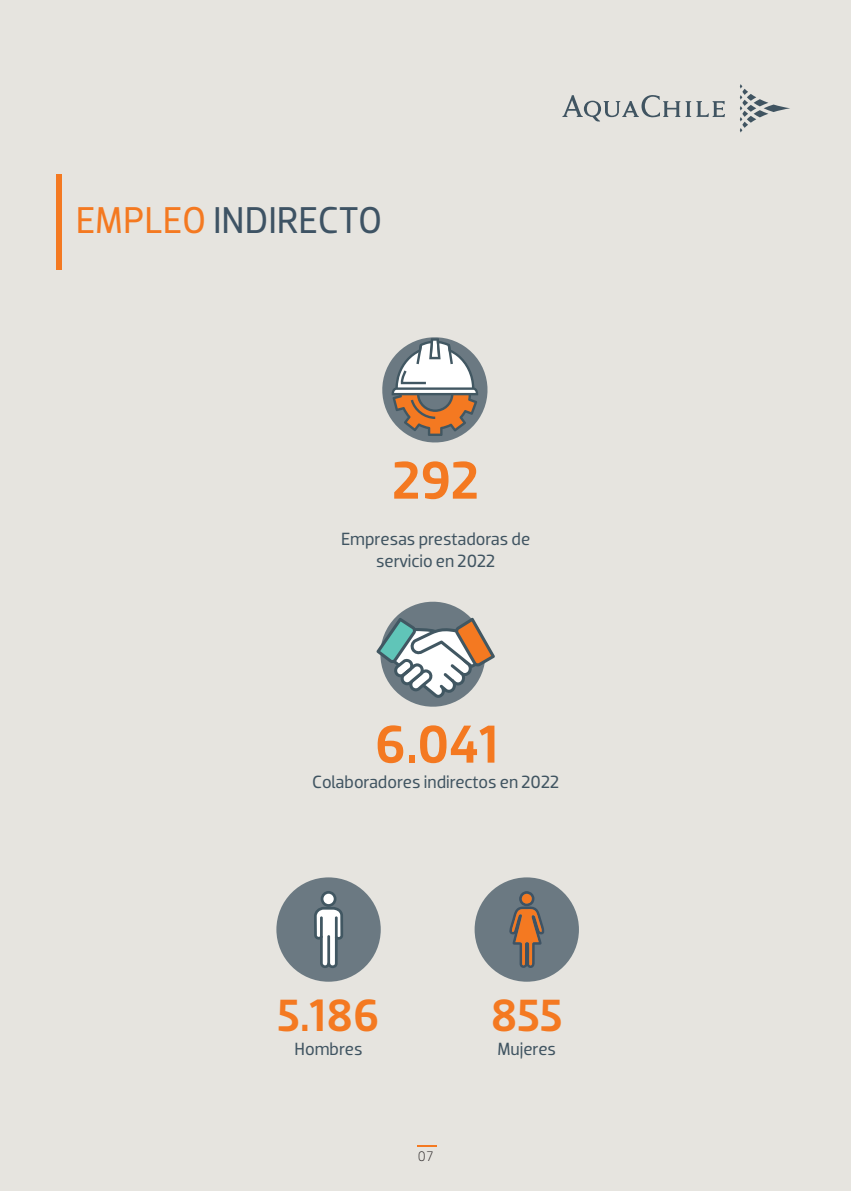
<style>
.page{position:relative;width:851px;height:1191px;background:#fff}
.page>*{position:absolute;margin:0;border:0;box-sizing:border-box;transform-origin:0 0}
.t1{font:500 54px "Dobra";color:#f47921}
.t2{font:500 46px "Dobra";color:#f47921}
.t3{font:38px "Dobra";color:#3e5364}
.t4{font:18px/21.6px "Dobra";color:#405461;text-align:center}
.t5{font:300 14px "Dobra";color:#231f20}
.s1{color:#f47921}
</style>
<div class="page">
<div style="left:0;top:0;width:850px;height:1191px;background:#e6e4df"></div>
<svg style="left:739px;top:84px;width:51px;height:48px"></svg>
<svg style="left:562px;top:95px;width:162px;height:26px"></svg>
<svg style="left:417px;top:1145px;width:19px;height:1px"></svg>
<div style="left:56px;top:174px;width:5px;height:96px;background:#f47921"></div>
<svg style="left:376px;top:601px;width:119px;height:105px"></svg>
<div style="left:276px;top:877px;width:104px;height:104px;background:#6b7982;border-radius:50%"></div>
<svg style="left:314px;top:891px;width:29px;height:77px"></svg>
<hr style="left:320px;top:916px;width:3px;height:22px;background:#415762">
<hr style="left:335px;top:916px;width:2px;height:22px;background:#415762">
<hr style="left:327px;top:935px;width:3px;height:30px;background:#415762">
<div style="left:474px;top:877px;width:105px;height:104px;background:#6b7982;border-radius:50%"></div>
<svg style="left:509px;top:891px;width:35px;height:77px"></svg>
<svg style="left:382px;top:337px;width:105px;height:105px"></svg>
<h3 class="t3" style="left:76px;top:197px;width:308px"><span class="s1">EMPLEO</span> INDIRECTO</h3>
<h1 class="t1" style="left:392px;top:449px;width:88px">292</h1>
<p class="t4" style="left:341px;top:528px;width:191px">Empresas prestadoras de servicio en 2022</p>
<h1 class="t1" style="left:375px;top:712px;width:125px">6.041</h1>
<p class="t4" style="left:312px;top:771px;width:248px">Colaboradores indirectos en 2022</p>
<h2 class="t2" style="left:277px;top:988px;width:104px">5.186</h2>
<p class="t4" style="left:294px;top:1038px;width:70px">Hombres</p>
<p class="t5" style="left:418px;top:1148px;width:17px">07</p>
<h2 class="t2" style="left:490px;top:988px;width:73px">855</h2>
<p class="t4" style="left:497px;top:1038px;width:60px">Mujeres</p>
</div>
